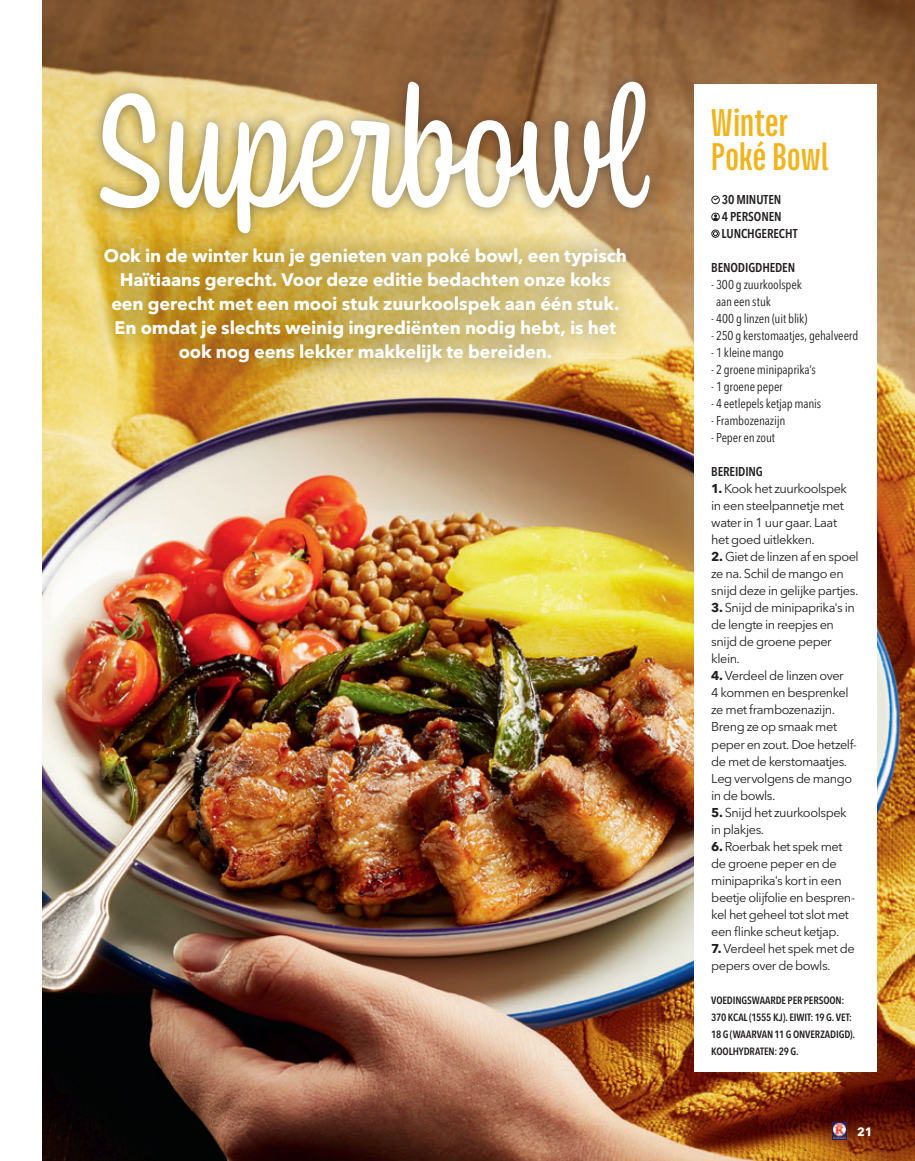
<style>
.page{position:relative;width:915px;height:1161px;background:#fff}
.page>*{position:absolute;margin:0;border:0;box-sizing:border-box;transform-origin:0 0}
.t1{font:168.3px "Coniferous";color:#fff}
.t2{font:700 42px/34px "Titular";letter-spacing:.01em;color:#f1b41c}
.t3{font:700 18px/24px "Avenir Next LT Pro";letter-spacing:-.005em;color:#fff;text-align:center}
.t4{font:12.75px/17px "Avenir Next LT Pro";letter-spacing:-.035em;color:#231f20}
.t5{font:condensed 12.75px/17px "Avenir Next LT Pro";letter-spacing:-.01em;color:#231f20}
.t6{font:600 condensed 12.75px/17px "Avenir Next LT Pro";letter-spacing:-.01em;color:#231f20}
.t7{font:700 12px "Avenir Next LT Pro";color:#fff}
.t8{font:600 condensed 10.5px/17px "Avenir Next LT Pro";letter-spacing:-.01em;color:#231f20}
.s1{font-weight:700}
</style>
<div class="page">
<img style="left:43px;top:0;width:871px;height:1161px">
<img style="left:832px;top:1123px;width:14px;height:17px">
<div style="left:82px;top:226px;width:566px;height:158px;background:#231f20;opacity:.75"></div>
<div style="left:87px;top:69px;width:575px;height:176px;background:#231f20;opacity:.5"></div>
<div style="left:694px;top:85px;width:182px;height:986px;background:#fff"></div>
<div style="left:711px;top:196px;width:8px;height:8px;border:1px solid #231f20;border-radius:50%"></div>
<svg style="left:712px;top:197px;width:6px;height:4px"></svg>
<div style="left:711px;top:213px;width:8px;height:8px;border:1px solid #231f20;border-radius:50%"></div>
<svg style="left:712px;top:214px;width:5px;height:7px"></svg>
<div style="left:711px;top:229px;width:8px;height:9px;border:1px solid #231f20;border-radius:50%"></div>
<svg style="left:712px;top:231px;width:5px;height:5px"></svg>
<h1 class="t1" style="left:93px;top:34px;width:559px">Superbowl</h1>
<p class="t3" style="left:104px;top:244px;width:524px">Ook in de winter kun je genieten van poké bowl, een typisch Haïtiaans gerecht. Voor deze editie bedachten onze koks een gerecht met een mooi stuk zuurkoolspek aan één stuk.<br>En omdat je slechts weinig ingrediënten nodig hebt, is het ook nog eens lekker makkelijk te bereiden.</p>
<h2 class="t2" style="left:711px;top:105px;width:118px">Winter<br>Poké Bowl</h2>
<p class="t6" style="left:721px;top:191px;width:77px">30 MINUTEN<br>4 PERSONEN<br>LUNCHGERECHT</p>
<p class="t6" style="left:711px;top:259px;width:85px">BENODIGDHEDEN</p>
<p class="t5" style="left:715px;top:276px;width:87px;text-indent:-5px">- 300 g zuurkoolspek aan een stuk</p>
<p class="t5" style="left:711px;top:310px;width:97px">- 400 g linzen (uit blik)</p>
<p class="t5" style="left:711px;top:327px;width:148px">- 250 g kerstomaatjes, gehalveerd</p>
<p class="t5" style="left:711px;top:344px;width:74px">- 1 kleine mango</p>
<p class="t5" style="left:711px;top:361px;width:106px">- 2 groene minipaprika’s</p>
<p class="t5" style="left:711px;top:378px;width:73px">- 1 groene peper</p>
<p class="t5" style="left:711px;top:395px;width:111px">- 4 eetlepels ketjap manis</p>
<p class="t5" style="left:711px;top:412px;width:76px">- Frambozenazijn</p>
<p class="t5" style="left:711px;top:429px;width:65px">- Peper en zout</p>
<p class="t6" style="left:711px;top:463px;width:53px">BEREIDING</p>
<p class="t4" style="left:711px;top:480px;width:137px"><span class="s1">1.</span> Kook het zuurkoolspek in een steelpannetje met water in 1 uur gaar. Laat het goed uitlekken.</p>
<p class="t4" style="left:711px;top:548px;width:149px"><span class="s1">2.</span> Giet de linzen af en spoel ze na. Schil de mango en snijd deze in gelijke partjes.</p>
<p class="t4" style="left:711px;top:599px;width:145px"><span class="s1">3.</span> Snijd de minipaprika's in de lengte in reepjes en snijd de groene peper klein.</p>
<p class="t4" style="left:711px;top:667px;width:147px"><span class="s1">4.</span> Verdeel de linzen over<br>4 kommen en besprenkel ze met frambozenazijn.<br>Breng ze op smaak met peper en zout. Doe hetzelf&shy;de met de kerstomaatjes.<br>Leg vervolgens de mango in de bowls.</p>
<p class="t4" style="left:711px;top:803px;width:137px"><span class="s1">5.</span> Snijd het zuurkoolspek in plakjes.</p>
<p class="t4" style="left:711px;top:837px;width:145px"><span class="s1">6.</span> Roerbak het spek met de groene peper en de minipaprika's kort in een beetje olijfolie en bespren&shy;kel het geheel tot slot met een flinke scheut ketjap.</p>
<p class="t4" style="left:711px;top:939px;width:145px"><span class="s1">7.</span> Verdeel het spek met de pepers over de bowls.</p>
<p class="t8" style="left:711px;top:991px;width:145px">VOEDINGSWAARDE PER PERSOON:<br>370 KCAL (1555 KJ). EIWIT: 19 G. VET:<br>18 G (WAARVAN 11 G ONVERZADIGD).<br>KOOLHYDRATEN: 29 G.</p>
<p class="t7" style="left:856px;top:1124px;width:17px">21</p>
</div>
